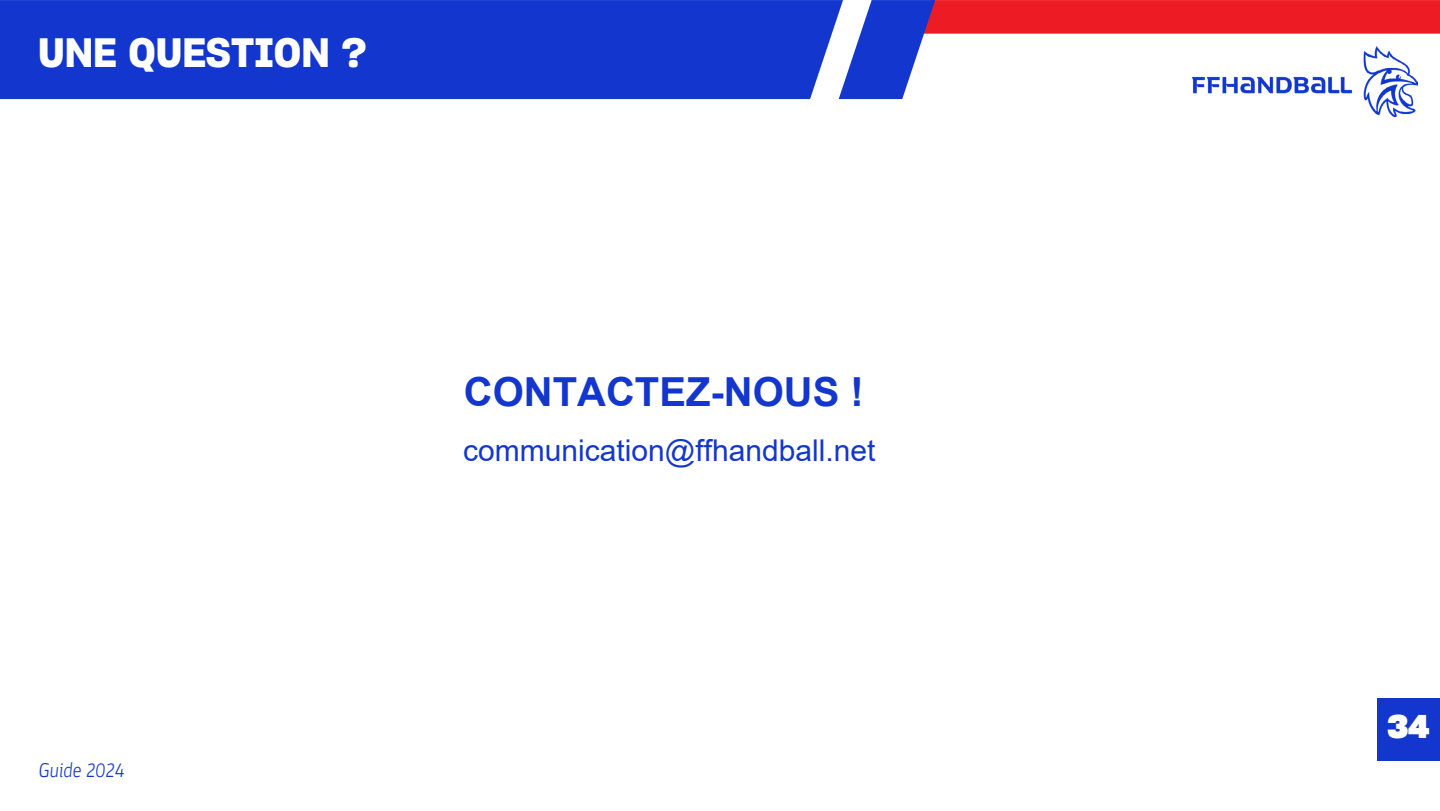
<style>
.page{position:relative;width:1440px;height:811px;background:#fff}
.page>*{position:absolute;margin:0;border:0;box-sizing:border-box;transform-origin:0 0}
.t1{font:700 40px "Arial";color:#1337ce}
.t2{font:40px "Sharp Grotesk Sm Bold 20";color:#fff}
.t3{font:32px "Sharp Grotesk Bold 20";color:#fff}
.t4{font:30px "Arial";color:#1337ce}
.t5{font:italic 300 20px "Parka";color:#1337ce}
</style>
<div class="page">
<div style="left:1377px;top:698px;width:63px;height:62px;background:#1337ce"></div>
<img style="left:1364px;top:99px;width:52px;height:17px">
<svg style="left:843px;top:0;width:597px;height:99px"></svg>
<div style="left:0;top:0;width:843px;height:99px;background:#1337ce"></div>
<h1 class="t2" style="left:38px;top:21px;width:330px">UNE QUESTION ?</h1>
<p class="t5" style="left:38px;top:759px;width:87px">Guide 2024</p>
<h1 class="t1" style="left:464px;top:363px;width:402px">CONTACTEZ-NOUS !</h1>
<p class="t4" style="left:463px;top:430px;width:414px">communication@ffhandball.net</p>
<p class="t3" style="left:1387px;top:701px;width:44px">34</p>
</div>
